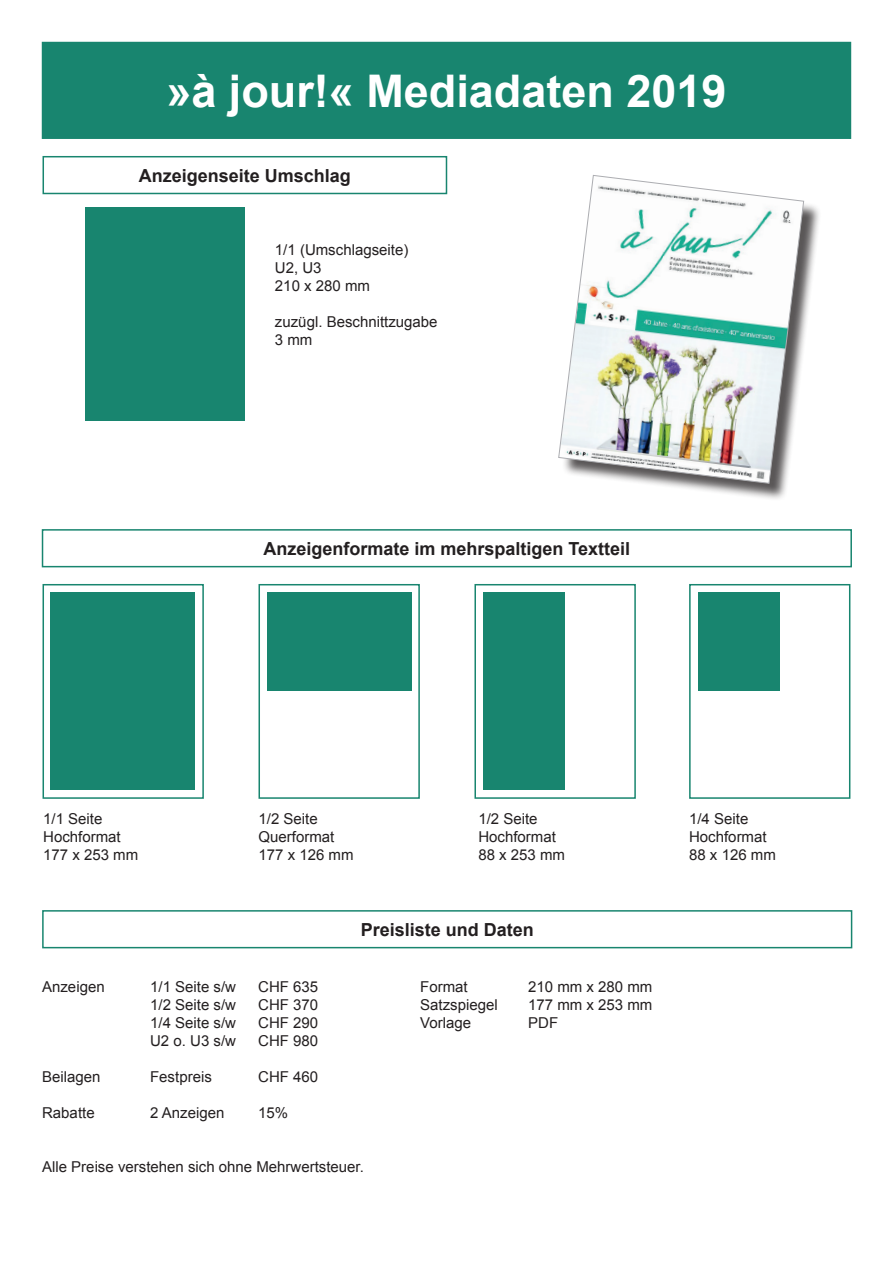
<style>
.page{position:relative;width:893px;height:1263px;background:#fff}
.page>*{position:absolute;margin:0;border:0;box-sizing:border-box;transform-origin:0 0}
.t1{font:700 45px "Arial";color:#fff}
.t2{font:700 18px "Arial";color:#231f20}
.t3{font:15px/18px "Arial";color:#231f20}
</style>
<div class="page">
<div style="left:43px;top:43px;width:807px;height:95px;background:#18856f"></div>
<div style="left:42px;top:42px;width:809px;height:97px;border:2px solid #18856f"></div>
<div style="left:43px;top:156px;width:404px;height:38px;border:2px solid #18856f"></div>
<div style="left:561px;top:178px;width:261px;height:323px;background:#231f20;opacity:.75"></div>
<img style="left:558px;top:175px;width:246px;height:309px">
<div style="left:85px;top:208px;width:160px;height:213px;background:#18856f"></div>
<div style="left:42px;top:529px;width:810px;height:38px;border:2px solid #18856f"></div>
<div style="left:43px;top:584px;width:161px;height:215px;background:#fff;border:2px solid #18856f"></div>
<div style="left:258px;top:584px;width:162px;height:215px;background:#fff;border:2px solid #18856f"></div>
<div style="left:474px;top:584px;width:162px;height:215px;background:#fff;border:2px solid #18856f"></div>
<div style="left:689px;top:584px;width:161px;height:215px;background:#fff;border:2px solid #18856f"></div>
<div style="left:51px;top:592px;width:144px;height:198px;background:#18856f"></div>
<div style="left:267px;top:592px;width:144px;height:99px;background:#18856f"></div>
<div style="left:483px;top:592px;width:81px;height:198px;background:#18856f"></div>
<div style="left:698px;top:593px;width:82px;height:98px;background:#18856f"></div>
<div style="left:42px;top:910px;width:810px;height:38px;border:2px solid #18856f"></div>
<h1 class="t1" style="left:166px;top:61px;width:562px">»à jour!« Mediadaten 2019</h1>
<p class="t2" style="left:139px;top:163px;width:214px">Anzeigenseite Umschlag</p>
<p class="t3" style="left:275px;top:240px;width:135px">1/1 (Umschlagseite)<br>U2, U3<br>210 x 280 mm</p>
<p class="t3" style="left:275px;top:312px;width:164px">zuzügl. Beschnittzugabe<br>3 mm</p>
<p class="t2" style="left:263px;top:536px;width:368px">Anzeigenformate im mehrspaltigen Textteil</p>
<p class="t3" style="left:43px;top:810px;width:97px">1/1 Seite<br>Hochformat<br>177 x 253 mm</p>
<p class="t3" style="left:258px;top:810px;width:97px">1/2 Seite<br>Querformat<br>177 x 126 mm</p>
<p class="t3" style="left:478px;top:810px;width:88px">1/2 Seite<br>Hochformat<br>88 x 253 mm</p>
<p class="t3" style="left:689px;top:810px;width:88px">1/4 Seite<br>Hochformat<br>88 x 126 mm</p>
<p class="t2" style="left:361px;top:917px;width:175px">Preisliste und Daten</p>
<p class="t3" style="left:42px;top:978px;width:64px">Anzeigen</p>
<p class="t3" style="left:150px;top:978px;width:87px">1/1 Seite s/w</p>
<p class="t3" style="left:258px;top:978px;width:62px">CHF 635</p>
<p class="t3" style="left:420px;top:978px;width:49px">Format</p>
<p class="t3" style="left:528px;top:978px;width:126px">210 mm x 280 mm</p>
<p class="t3" style="left:150px;top:996px;width:87px">1/2 Seite s/w</p>
<p class="t3" style="left:258px;top:996px;width:62px">CHF 370</p>
<p class="t3" style="left:420px;top:996px;width:79px">Satzspiegel</p>
<p class="t3" style="left:528px;top:996px;width:126px">177 mm x 253 mm</p>
<p class="t3" style="left:150px;top:1014px;width:87px">1/4 Seite s/w</p>
<p class="t3" style="left:258px;top:1014px;width:62px">CHF 290</p>
<p class="t3" style="left:420px;top:1014px;width:52px">Vorlage</p>
<p class="t3" style="left:528px;top:1014px;width:31px">PDF</p>
<p class="t3" style="left:150px;top:1032px;width:87px">U2 o. U3 s/w</p>
<p class="t3" style="left:258px;top:1032px;width:62px">CHF 980</p>
<p class="t3" style="left:42px;top:1068px;width:60px">Beilagen</p>
<p class="t3" style="left:150px;top:1068px;width:63px">Festpreis</p>
<p class="t3" style="left:258px;top:1068px;width:62px">CHF 460</p>
<p class="t3" style="left:42px;top:1104px;width:54px">Rabatte</p>
<p class="t3" style="left:150px;top:1104px;width:76px">2 Anzeigen</p>
<p class="t3" style="left:258px;top:1104px;width:32px">15%</p>
<p class="t3" style="left:42px;top:1158px;width:323px">Alle Preise verstehen sich ohne Mehrwertsteuer.</p>
</div>
